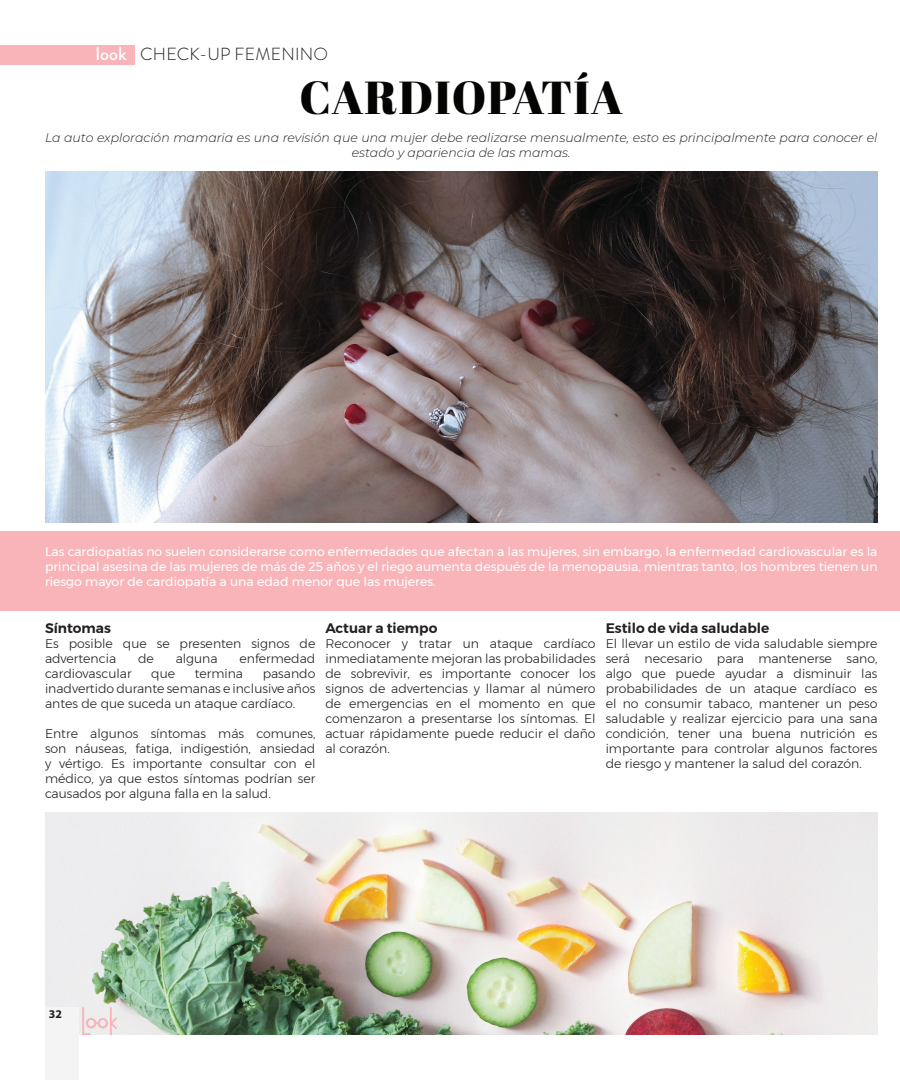
<style>
.page{position:relative;width:900px;height:1080px;background:#fff}
.page>*{position:absolute;margin:0;border:0;box-sizing:border-box;transform-origin:0 0}
.t1{font:46.25px "Abril Fatface";letter-spacing:.02em;color:#040503}
.t2{font:300 17.5px "Brandon Grotesque";letter-spacing:.01em;color:#231f20}
.t3{font:600 13.75px "Montserrat";color:#231f20}
.t4{font:300 12.5px/15px "Montserrat";color:#231f20;text-align:justify}
.t5{font:12.5px/15px "Montserrat";color:#fff;text-align:justify}
.t6{font:italic 300 12.5px/15px "Montserrat";color:#231f20;text-align:center}
.t7{font:700 11.75px "Myriad Pro";color:#231f20}
.s1{font-weight:500;font-size:18.75px;color:#fff}
</style>
<div class="page">
<div style="left:0;top:531px;width:900px;height:80px;background:#f8b4b9"></div>
<div style="left:0;top:45px;width:135px;height:19px;background:#f8b4b9"></div>
<img style="left:45px;top:171px;width:833px;height:351px">
<img style="left:45px;top:813px;width:833px;height:222px">
<div style="left:45px;top:1008px;width:34px;height:72px;background:#f3f4f3"></div>
<svg style="left:82px;top:1007px;width:35px;height:28px"></svg>
<h2 class="t2" style="left:96px;top:42px;width:234px"><span class="s1">look</span> CHECK-UP FEMENINO</h2>
<h1 class="t1" style="left:300px;top:65px;width:325px">CARDIOPATÍA</h1>
<p class="t6" style="left:45px;top:130px;width:834px">La auto exploración mamaria es una revisión que una mujer debe realizarse mensualmente, esto es principalmente para conocer el estado y apariencia de las mamas.</p>
<p class="t5" style="left:45px;top:544px;width:834px">Las cardiopatías no suelen considerarse como enfermedades que afectan a las mujeres, sin embargo, la enfermedad cardiovascular es la principal asesina de las mujeres de más de 25 años y el riego aumenta después de la menopausia, mientras tanto, los hombres tienen un riesgo mayor de cardiopatía a una edad menor que las mujeres.</p>
<p class="t3" style="left:45px;top:617px;width:67px">Síntomas</p>
<p class="t4" style="left:45px;top:635px;width:272px">Es posible que se presenten signos de advertencia</p>
<p class="t3" style="left:325px;top:617px;width:113px">Actuar a tiempo</p>
<p class="t4" style="left:325px;top:635px;width:272px">Reconocer y tratar un ataque cardíaco inmediatamente mejoran las probabilidades de sobrevivir, es importante conocer los signos de advertencias y llamar al número de emergencias en el momento en que comenzaron a presentarse los síntomas. El actuar rápidamente puede reducir el daño al corazón.</p>
<p class="t3" style="left:606px;top:617px;width:165px">Estilo de vida saludable</p>
<p class="t4" style="left:606px;top:635px;width:273px">El llevar un estilo de vida saludable siempre será necesario para mantenerse sano, algo que puede ayudar a disminuir las probabilidades de un ataque cardíaco es el no consumir tabaco, mantener un peso saludable y realizar ejercicio para una sana condición, tener una buena nutrición es importante para controlar algunos factores de riesgo y mantener la salud del corazón.</p>
<p class="t4" style="left:138px;top:650px;width:17px">de</p>
<p class="t4" style="left:176px;top:650px;width:43px">alguna</p>
<p class="t4" style="left:239px;top:650px;width:77px">enfermedad</p>
<p class="t4" style="left:45px;top:665px;width:272px;text-indent:218px">pasando inadvertido durante semanas e inclusive años antes de que suceda un ataque cardíaco.</p>
<p class="t4" style="left:45px;top:725px;width:272px">Entre algunos síntomas más comunes, son náuseas, fatiga, indigestión, ansiedad y vértigo. Es importante consultar con el médico, ya que estos síntomas podrían ser causados por alguna falla en la salud.</p>
<p class="t4" style="left:45px;top:665px;width:88px">cardiovascular</p>
<p class="t4" style="left:151px;top:665px;width:25px">que</p>
<p class="t4" style="left:195px;top:665px;width:50px">termina</p>
<p class="t7" style="left:49px;top:1007px;width:15px">32</p>
</div>
